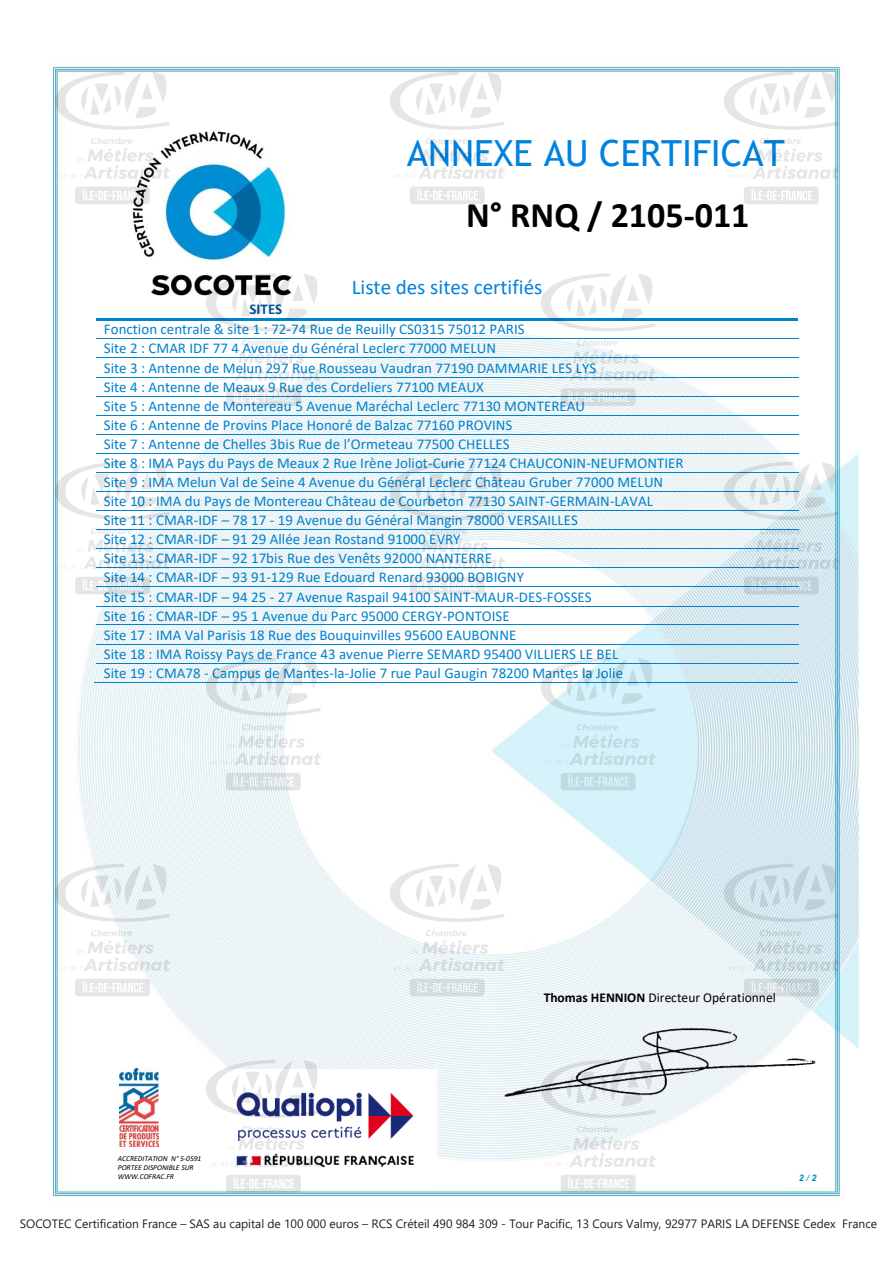
<style>
.page{position:relative;width:894px;height:1264px;background:#fff}
.page>*{position:absolute;margin:0;border:0;box-sizing:border-box;transform-origin:0 0}
.t1{font:36px "Trebuchet MS";color:#0082de}
.t2{font:700 36px "Calibri";color:#000}
.t3{font:21px "Calibri";color:#0082de}
.t4{font:15px/19px "Calibri";color:#0082cc}
.t5{font:700 15px "Calibri";color:#005499}
.t6{font:13.5px "Calibri";color:#000}
.t7{font:12px "Segoe UI";color:#201f1e}
.t8{font:italic 700 9px "Arial";color:#0082cc}
.t9{font:italic 7.5px/9.3px "Calibri";letter-spacing:-.005em;color:#000}
.s1{font-weight:700}
.s2{font-weight:400}
</style>
<div class="page">
<img style="left:52px;top:65px;width:808px;height:1133px">
<div style="left:371px;top:105px;width:449px;height:73px;background:#fff"></div>
<div style="left:421px;top:187px;width:372px;height:55px;background:#fff"></div>
<img style="left:120px;top:1068px;width:38px;height:77px">
<img style="left:107px;top:1153px;width:106px;height:31px">
<img style="left:213px;top:1069px;width:223px;height:119px">
<hr style="left:96px;top:318px;width:340px;height:2px;background:#0082cc">
<hr style="left:438px;top:318px;width:360px;height:2px;background:#0082cc">
<hr style="left:96px;top:338px;width:702px;height:1px;background:#0082cc">
<hr style="left:96px;top:357px;width:702px;height:1px;background:#0082cc">
<hr style="left:96px;top:376px;width:702px;height:1px;background:#0082cc">
<hr style="left:96px;top:396px;width:702px;height:1px;background:#0082cc">
<hr style="left:96px;top:415px;width:702px;height:1px;background:#0082cc">
<hr style="left:96px;top:434px;width:702px;height:1px;background:#0082cc">
<hr style="left:96px;top:453px;width:702px;height:1px;background:#0082cc">
<hr style="left:96px;top:472px;width:702px;height:1px;background:#0082cc">
<hr style="left:96px;top:491px;width:702px;height:1px;background:#0082cc">
<hr style="left:96px;top:510px;width:702px;height:1px;background:#0082cc">
<hr style="left:96px;top:529px;width:702px;height:1px;background:#0082cc">
<hr style="left:96px;top:548px;width:702px;height:1px;background:#0082cc">
<hr style="left:96px;top:567px;width:702px;height:1px;background:#0082cc">
<hr style="left:96px;top:586px;width:702px;height:1px;background:#0082cc">
<hr style="left:96px;top:605px;width:702px;height:1px;background:#0082cc">
<hr style="left:96px;top:624px;width:702px;height:1px;background:#0082cc">
<hr style="left:96px;top:643px;width:702px;height:1px;background:#0082cc">
<hr style="left:96px;top:662px;width:702px;height:1px;background:#0082cc">
<hr style="left:95px;top:681px;width:703px;height:1px;background:#0082cc">
<div style="left:787px;top:1165px;width:40px;height:21px;background:#fff"></div>
<img style="left:500px;top:1018px;width:320px;height:91px">
<svg style="left:75px;top:186px;width:75px;height:18px"></svg>
<svg style="left:60px;top:138px;width:110px;height:41px"></svg>
<svg style="left:55px;top:71px;width:115px;height:59px"></svg>
<svg style="left:409px;top:186px;width:75px;height:18px"></svg>
<svg style="left:394px;top:138px;width:111px;height:41px"></svg>
<svg style="left:389px;top:71px;width:115px;height:59px"></svg>
<svg style="left:226px;top:388px;width:75px;height:18px"></svg>
<svg style="left:210px;top:339px;width:111px;height:41px"></svg>
<svg style="left:206px;top:273px;width:115px;height:58px"></svg>
<svg style="left:560px;top:388px;width:75px;height:18px"></svg>
<svg style="left:545px;top:339px;width:110px;height:41px"></svg>
<svg style="left:540px;top:273px;width:115px;height:58px"></svg>
<svg style="left:743px;top:186px;width:75px;height:18px"></svg>
<svg style="left:728px;top:138px;width:111px;height:41px"></svg>
<svg style="left:723px;top:71px;width:115px;height:59px"></svg>
<svg style="left:75px;top:576px;width:75px;height:18px"></svg>
<svg style="left:60px;top:527px;width:110px;height:42px"></svg>
<svg style="left:55px;top:461px;width:115px;height:59px"></svg>
<svg style="left:409px;top:576px;width:75px;height:18px"></svg>
<svg style="left:394px;top:527px;width:111px;height:42px"></svg>
<svg style="left:389px;top:461px;width:115px;height:59px"></svg>
<svg style="left:226px;top:772px;width:75px;height:18px"></svg>
<svg style="left:210px;top:723px;width:111px;height:42px"></svg>
<svg style="left:206px;top:657px;width:115px;height:58px"></svg>
<svg style="left:560px;top:772px;width:75px;height:18px"></svg>
<svg style="left:545px;top:723px;width:110px;height:42px;background:#d1edf5"></svg>
<svg style="left:540px;top:657px;width:115px;height:58px"></svg>
<svg style="left:743px;top:576px;width:75px;height:18px"></svg>
<svg style="left:728px;top:527px;width:111px;height:42px;background:#c7dee7"></svg>
<svg style="left:723px;top:461px;width:115px;height:59px"></svg>
<svg style="left:75px;top:978px;width:75px;height:18px"></svg>
<svg style="left:60px;top:929px;width:110px;height:41px"></svg>
<svg style="left:55px;top:863px;width:115px;height:58px"></svg>
<svg style="left:409px;top:978px;width:75px;height:18px"></svg>
<svg style="left:394px;top:929px;width:111px;height:41px"></svg>
<svg style="left:389px;top:863px;width:115px;height:58px"></svg>
<svg style="left:226px;top:1174px;width:75px;height:18px"></svg>
<svg style="left:210px;top:1125px;width:111px;height:41px"></svg>
<svg style="left:206px;top:1059px;width:115px;height:58px"></svg>
<svg style="left:560px;top:1174px;width:75px;height:18px"></svg>
<svg style="left:545px;top:1125px;width:110px;height:41px"></svg>
<svg style="left:540px;top:1059px;width:115px;height:58px"></svg>
<svg style="left:743px;top:978px;width:75px;height:18px"></svg>
<svg style="left:728px;top:929px;width:111px;height:41px;background:#d0e2e9"></svg>
<svg style="left:723px;top:863px;width:115px;height:58px;background:#cbdee8"></svg>
<h1 class="t1" style="left:407px;top:130px;width:379px">ANNEXE AU CERTIFICAT</h1>
<h1 class="t2" style="left:466px;top:190px;width:285px">N° RNQ / 2105-011</h1>
<h2 class="t3" style="left:351px;top:272px;width:192px">Liste des sites certifiés</h2>
<p class="t5" style="left:249px;top:298px;width:34px">SITES</p>
<p class="t4" style="left:104px;top:319px;width:581px">Fonction centrale &amp; site 1 : 72-74 Rue de Reuilly CS0315 75012 PARIS<br>Site 2 : CMAR IDF 77 4 Avenue du Général Leclerc 77000 MELUN<br>Site 3 : Antenne de Melun 297 Rue Rousseau Vaudran 77190 DAMMARIE LES LYS<br>Site 4 : Antenne de Meaux 9 Rue des Cordeliers 77100 MEAUX<br>Site 5 : Antenne de Montereau 5 Avenue Maréchal Leclerc 77130 MONTEREAU<br>Site 6 : Antenne de Provins Place Honoré de Balzac 77160 PROVINS<br>Site 7 : Antenne de Chelles 3bis Rue de l’Ormeteau 77500 CHELLES<br>Site 8 : IMA Pays du Pays de Meaux 2 Rue Irène Joliot-Curie 77124 CHAUCONIN-NEUFMONTIER Site 9 : IMA Melun Val de Seine 4 Avenue du Général Leclerc Château Gruber 77000 MELUN Site 10 : IMA du Pays de Montereau Château de Courbeton 77130 SAINT-GERMAIN-LAVAL<br>Site 11 : CMAR-IDF – 78 17 - 19 Avenue du Général Mangin 78000 VERSAILLES<br>Site 12 : CMAR-IDF – 91 29 Allée Jean Rostand 91000 EVRY<br>Site 13 : CMAR-IDF – 92 17bis Rue des Venêts 92000 NANTERRE<br>Site 14 : CMAR-IDF – 93 91-129 Rue Edouard Renard 93000 BOBIGNY<br>Site 15 : CMAR-IDF – 94 25 - 27 Avenue Raspail 94100 SAINT-MAUR-DES-FOSSES<br>Site 16 : CMAR-IDF – 95 1 Avenue du Parc 95000 CERGY-PONTOISE<br>Site 17 : IMA Val Parisis 18 Rue des Bouquinvilles 95600 EAUBONNE<br>Site 18 : IMA Roissy Pays de France 43 avenue Pierre SEMARD 95400 VILLIERS LE BEL<br>Site 19 : CMA78 - Campus de Mantes-la-Jolie 7 rue Paul Gaugin 78200 Mantes la Jolie</p>
<p class="t9" style="left:118px;top:1152px;width:85px">ACCREDITATION N° 5-0591<br>PORTEE DISPONIBLE SUR<br>WWW.COFRAC.FR</p>
<p class="t6" style="left:543px;top:987px;width:233px"><span class="s1">Thomas HENNION</span> Directeur Opérationnel</p>
<p class="t8" style="left:798px;top:1171px;width:19px">2 <span class="s2">/</span> 2</p>
<p class="t7" style="left:20px;top:1211px;width:858px">SOCOTEC Certification France – SAS au capital de 100 000 euros – RCS Créteil 490 984 309 - Tour Pacific, 13 Cours Valmy, 92977 PARIS LA DEFENSE Cedex France</p>
</div>
